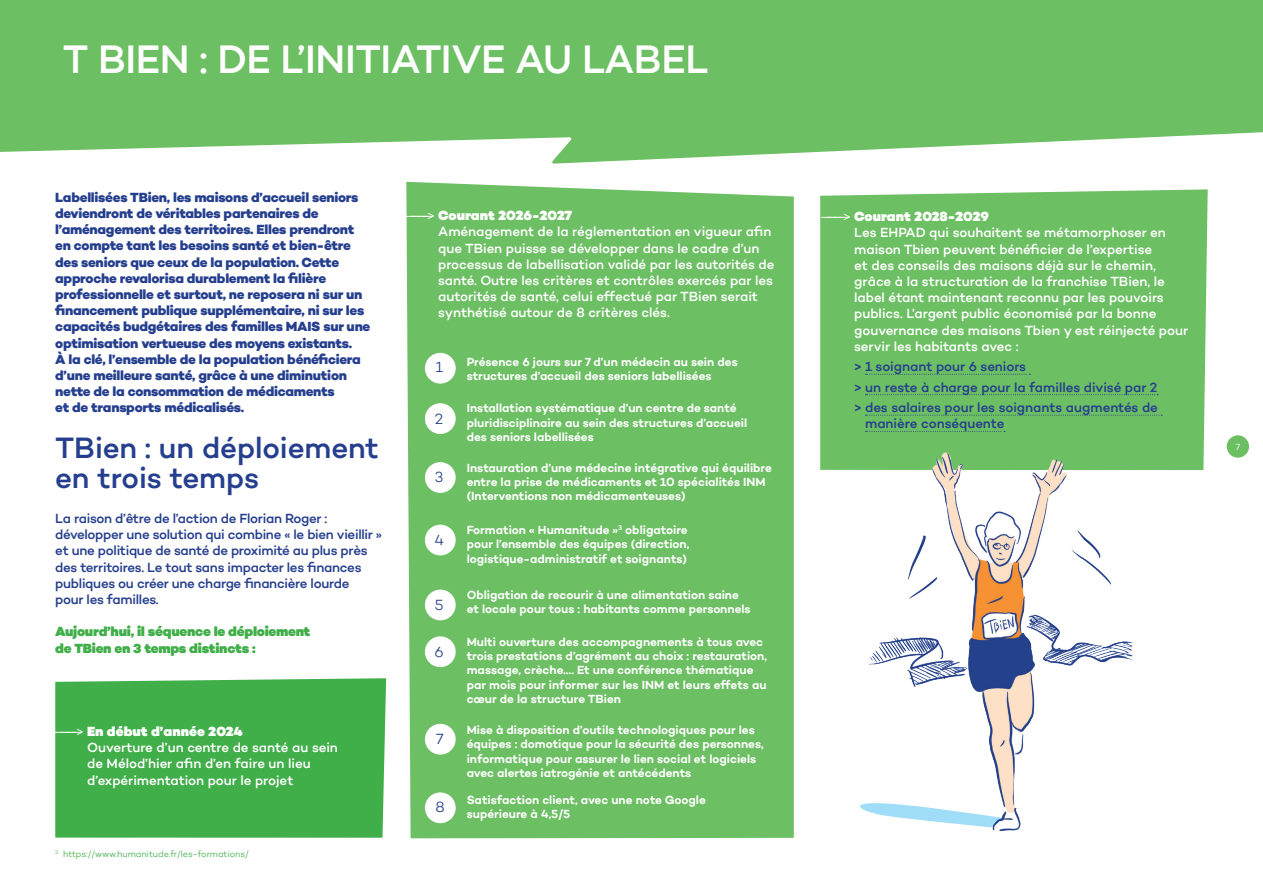
<style>
.page{position:relative;width:1263px;height:893px;background:#fff}
.page>*{position:absolute;margin:0;border:0;box-sizing:border-box;transform-origin:0 0}
.t1{font:500 40.5px "Campton";letter-spacing:-.01em;color:#fff}
.t2{font:500 30px/30px "Campton";letter-spacing:-.005em;color:#253f8e}
.t3{font:300 15px "Campton";color:#253f8e}
.t4{font:500 13.5px/16.2px "Campton";letter-spacing:-.005em;color:#fff}
.t5{font:800 13.5px/16.2px "Campton";letter-spacing:-.02em;color:#253f8e}
.t6{font:500 13.5px/16.2px "Campton";letter-spacing:-.02em;color:#253f8e}
.t7{font:900 13.5px/16.2px "Campton";letter-spacing:-.02em;color:#40ae49}
.t8{font:600 12px/14.4px "Campton";color:#fff}
.t9{font:300 9px "Campton";color:#40ae49}
.t10{font:300 9px "Campton";color:#fff}
.s1{font-weight:300}
.s2{font-weight:900}
</style>
<div class="page">
<div style="left:55px;top:678px;width:331px;height:160px;background:#40ae49"></div>
<div style="left:406px;top:182px;width:388px;height:656px;background:#6cbf63"></div>
<div style="left:820px;top:189px;width:388px;height:281px;background:#6cbf63"></div>
<div style="left:425px;top:353px;width:31px;height:31px;background:#fff;border-radius:50%"></div>
<div style="left:425px;top:590px;width:31px;height:30px;background:#fff;border-radius:50%"></div>
<div style="left:425px;top:403px;width:31px;height:31px;background:#fff;border-radius:50%"></div>
<div style="left:425px;top:636px;width:31px;height:31px;background:#fff;border-radius:50%"></div>
<div style="left:425px;top:462px;width:31px;height:31px;background:#fff;border-radius:50%"></div>
<div style="left:425px;top:724px;width:31px;height:31px;background:#fff;border-radius:50%"></div>
<div style="left:425px;top:525px;width:31px;height:30px;background:#fff;border-radius:50%"></div>
<div style="left:425px;top:792px;width:31px;height:31px;background:#fff;border-radius:50%"></div>
<svg style="left:865px;top:374px;width:165px;height:1px"></svg>
<svg style="left:865px;top:394px;width:293px;height:1px"></svg>
<svg style="left:865px;top:415px;width:297px;height:1px"></svg>
<svg style="left:865px;top:431px;width:140px;height:1px"></svg>
<div style="left:1226px;top:435px;width:24px;height:23px;background:#6cbf63;border-radius:50%"></div>
<div style="left:1225px;top:434px;width:25px;height:25px;border:2px solid #fff;border-radius:50%"></div>
<svg style="left:0;top:0;width:1263px;height:164px;background:#7bc573"></svg>
<svg style="left:860px;top:803px;width:6px;height:8px"></svg>
<img style="left:866px;top:444px;width:285px;height:387px">
<h1 class="t1" style="left:63px;top:34px;width:647px">T BIEN : DE L’INITIATIVE AU LABEL</h1>
<p class="t5" style="left:55px;top:189px;width:317px">Labellisées TBien, les maisons d’accueil seniors deviendront de véritables partenaires de l’aménagement des territoires. Elles prendront en compte tant les besoins santé et bien-être des seniors que ceux de la population. Cette approche revalorisa durablement la filière professionnelle et surtout, ne reposera ni sur un financement publique supplémentaire, ni sur les capacités budgétaires des familles MAIS sur une optimisation vertueuse des moyens existants.<br>À la clé, l’ensemble de la population bénéficiera d’une meilleure santé, grâce à une diminution nette de la consommation de médicaments<br>et de transports médicalisés.</p>
<h2 class="t2" style="left:55px;top:432px;width:325px">TBien : un déploiement en trois temps</h2>
<p class="t6" style="left:55px;top:510px;width:328px">La raison d’être de l’action de Florian Roger : développer une solution qui combine « le bien vieillir » et une politique de santé de proximité au plus près des territoires. Le tout sans impacter les finances publiques ou créer une charge financière lourde<br>pour les familles.</p>
<p class="t7" style="left:55px;top:624px;width:257px">Aujourd’hui, il séquence le déploiement de TBien en 3 temps distincts :</p>
<p class="t4" style="left:87px;top:723px;width:252px;text-indent:-34px"><span class="s1">————&gt;</span> <span class="s2">En début d’année 2024<br></span>Ouverture d’un centre de santé au sein de Mélod’hier afin d’en faire un lieu d’expérimentation pour le projet</p>
<p class="t9" style="left:55px;top:848px;width:195px"><sup>3</sup> https://www.humanitude.fr/les-formations/</p>
<p class="t4" style="left:438px;top:207px;width:338px;text-indent:-34px"><span class="s1">————&gt;</span> <span class="s2">Courant 2026-2027<br></span>Aménagement de la réglementation en vigueur afin que TBien puisse se développer dans le cadre d’un processus de labellisation validé par les autorités de santé. Outre les critères et contrôles exercés par les autorités de santé, celui effectué par TBien serait synthétisé autour de 8 critères clés.</p>
<p class="t4" style="left:854px;top:208px;width:336px;text-indent:-34px"><span class="s1">————&gt;</span> <span class="s2">Courant 2028-2029<br></span>Les EHPAD qui souhaitent se métamorphoser en maison Tbien peuvent bénéficier de l’expertise<br>et des conseils des maisons déjà sur le chemin, grâce à la structuration de la franchise TBien, le label étant maintenant reconnu par les pouvoirs publics. L’argent public économisé par la bonne gouvernance des maisons Tbien y est réinjecté pour servir les habitants avec :</p>
<p class="t6" style="left:854px;top:356px;width:305px;line-height:20.4px">&gt; 1 soignant pour 6 seniors<br>&gt; un reste à charge pour la familles divisé par 2 &gt; des salaires pour les soignants augmentés de</p>
<p class="t6" style="left:865px;top:415px;width:141px">manière conséquente</p>
<p class="t8" style="left:467px;top:354px;width:273px">Présence 6 jours sur 7 d’un médecin au sein des structures d’accueil des seniors labellisées</p>
<p class="t8" style="left:467px;top:401px;width:282px">Installation systématique d’un centre de santé pluridisciplinaire au sein des structures d’accueil des seniors labellisées</p>
<p class="t8" style="left:467px;top:460px;width:307px">Instauration d’une médecine intégrative qui équilibre entre la prise de médicaments et 10 spécialités INM (Interventions non médicamenteuses)</p>
<p class="t8" style="left:467px;top:522px;width:224px">Formation « Humanitude »<sup>3</sup> obligatoire pour l’ensemble des équipes (direction, logistique-administratif et soignants)</p>
<p class="t8" style="left:467px;top:587px;width:286px">Obligation de recourir à une alimentation saine et locale pour tous : habitants comme personnels</p>
<p class="t8" style="left:467px;top:634px;width:302px">Multi ouverture des accompagnements à tous avec trois prestations d’agrément au choix : restauration, massage, crèche.... Et une conférence thématique par mois pour informer sur les INM et leurs effets au cœur de la structure TBien</p>
<p class="t8" style="left:467px;top:722px;width:299px">Mise à disposition d’outils technologiques pour les équipes : domotique pour la sécurité des personnes, informatique pour assurer le lien social et logiciels avec alertes iatrogénie et antécédents</p>
<p class="t8" style="left:467px;top:792px;width:241px">Satisfaction client, avec une note Google supérieure à 4,5/5</p>
<p class="t3" style="left:435px;top:358px;width:9px">1</p>
<p class="t3" style="left:435px;top:409px;width:10px">2</p>
<p class="t3" style="left:435px;top:468px;width:10px">3</p>
<p class="t3" style="left:434px;top:530px;width:11px">4</p>
<p class="t3" style="left:435px;top:595px;width:10px">5</p>
<p class="t3" style="left:435px;top:642px;width:11px">6</p>
<p class="t3" style="left:436px;top:730px;width:9px">7</p>
<p class="t3" style="left:435px;top:797px;width:11px">8</p>
<p class="t10" style="left:1236px;top:441px;width:6px">7</p>
</div>
